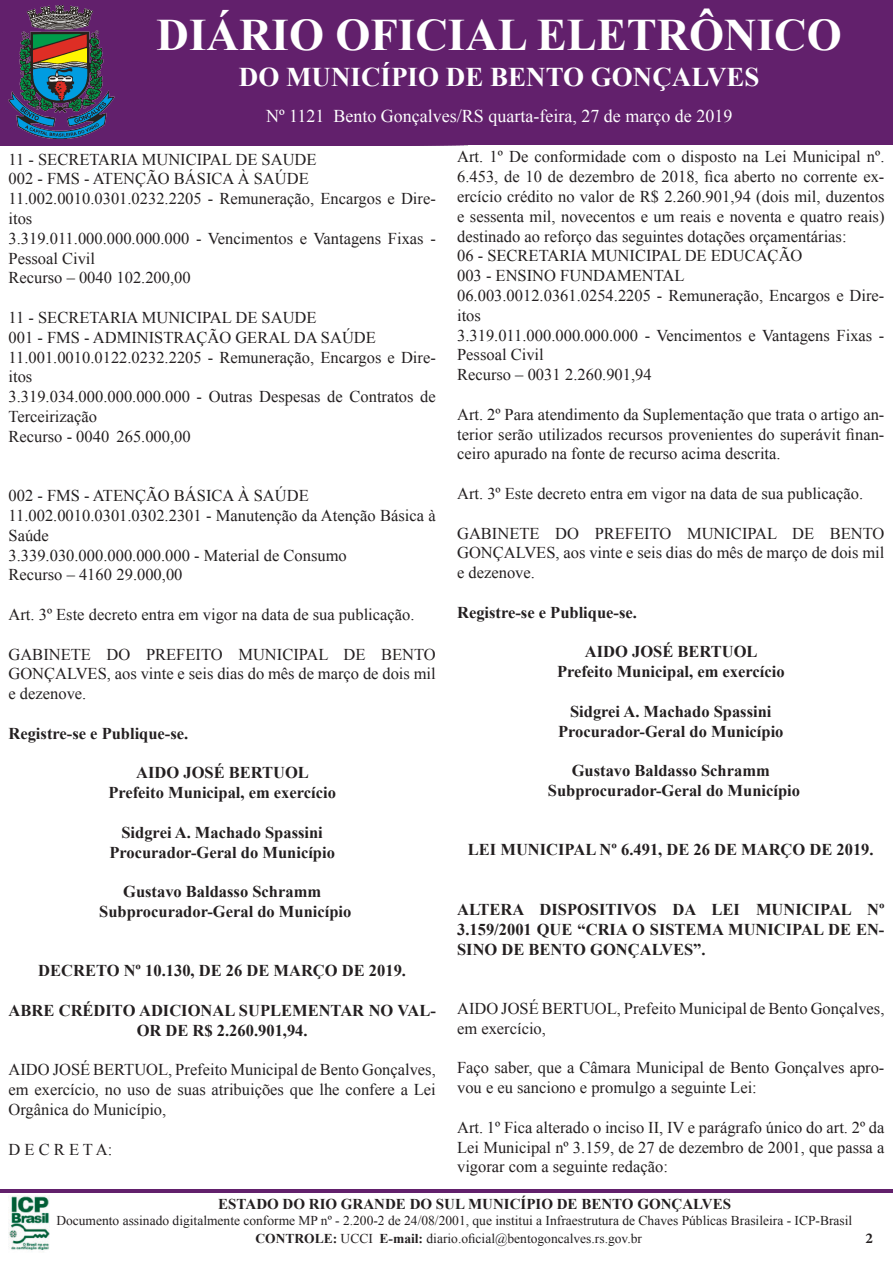
<style>
.page{position:relative;width:893px;height:1263px;background:#fff}
.page>*{position:absolute;margin:0;border:0;box-sizing:border-box;transform-origin:0 0}
.t1{font:700 45px "Times New Roman";color:#fff}
.t2{font:700 27px "Times New Roman";color:#fff}
.t3{font:18px "Times New Roman";color:#fff}
.t4{font:16.5px/19.8px "Times New Roman";color:#231f20}
.t5{font:700 16.5px/19.8px "Times New Roman";color:#231f20;text-align:center}
.t6{font:700 15px "Times New Roman";color:#231f20}
.t7{font:700 15px "Minion Pro";color:#231f20}
.t8{font:13.5px "Times New Roman";color:#231f20}
.s1{font-weight:700}
</style>
<div class="page">
<svg style="left:0;top:0;width:893px;height:146px;background:#60256c"></svg>
<hr style="left:0;top:1189px;width:893px;height:3px;background:#62206c">
<img style="left:9px;top:1195px;width:41px;height:56px">
<p class="t1" style="left:157px;top:4px;width:687px">DIÁRIO OFICIAL ELETRÔNICO</p>
<p class="t2" style="left:239px;top:58px;width:522px">DO MUNICÍPIO DE BENTO GONÇALVES</p>
<p class="t3" style="left:306px;top:104px;width:10px">3</p>
<p class="t3" style="left:501px;top:104px;width:16px">in</p>
<p class="t3" style="left:266px;top:104px;width:468px">Nº 1121 Bento Gonçalves/RS quarta-feira, 27 de março de 2019</p>
<p class="t3" style="left:288px;top:104px;width:375px">47 Bento Gonçalves/RS Quarta-feira, 10 de Agost</p>
<p class="t3" style="left:724px;top:104px;width:10px">6</p>
<p class="t4" style="left:9px;top:149px;width:310px">11 - SECRETARIA MUNICIPAL DE SAUDE</p>
<p class="t4" style="left:9px;top:169px;width:302px">002 - FMS - ATENÇÃO BÁSICA À SAÚDE</p>
<p class="t4" style="left:9px;top:188px;width:429px">11.002.0010.0301.0232.2205 - Remuneração, Encargos e Dire&shy;itos</p>
<p class="t4" style="left:9px;top:228px;width:429px">3.319.011.000.000.000.000 - Vencimentos e Vantagens Fixas -<br>Pessoal Civil</p>
<p class="t4" style="left:9px;top:268px;width:184px">Recurso – 0040 102.200,00</p>
<p class="t4" style="left:9px;top:307px;width:310px">11 - SECRETARIA MUNICIPAL DE SAUDE</p>
<p class="t4" style="left:9px;top:327px;width:369px">001 - FMS - ADMINISTRAÇÃO GERAL DA SAÚDE</p>
<p class="t4" style="left:9px;top:347px;width:429px">11.001.0010.0122.0232.2205 - Remuneração, Encargos e Dire&shy;itos</p>
<p class="t4" style="left:9px;top:386px;width:429px">3.319.034.000.000.000.000 - Outras Despesas de Contratos de<br>Terceirização</p>
<p class="t4" style="left:9px;top:426px;width:184px">Recurso - 0040 265.000,00</p>
<p class="t4" style="left:9px;top:485px;width:302px">002 - FMS - ATENÇÃO BÁSICA À SAÚDE</p>
<p class="t4" style="left:9px;top:505px;width:429px">11.002.0010.0301.0302.2301 - Manutenção da Atenção Básica à<br>Saúde</p>
<p class="t4" style="left:9px;top:545px;width:340px">3.339.030.000.000.000.000 - Material de Consumo</p>
<p class="t4" style="left:9px;top:565px;width:175px">Recurso – 4160 29.000,00</p>
<p class="t4" style="left:9px;top:604px;width:408px">Art. 3º Este decreto entra em vigor na data de sua publicação.</p>
<p class="t4" style="left:9px;top:644px;width:429px;text-align:justify">GABINETE DO PREFEITO MUNICIPAL DE BENTO GONÇALVES, aos vinte e seis dias do mês de março de dois mil e dezenove.</p>
<p class="t5" style="left:9px;top:723px;width:181px">Registre-se e Publique-se.</p>
<p class="t5" style="left:136px;top:762px;width:174px">AIDO JOSÉ BERTUOL</p>
<p class="t5" style="left:108px;top:782px;width:229px">Prefeito Municipal, em exercício</p>
<p class="t5" style="left:121px;top:822px;width:203px">Sidgrei A. Machado Spassini</p>
<p class="t5" style="left:109px;top:842px;width:227px">Procurador-Geral do Município</p>
<p class="t5" style="left:123px;top:881px;width:200px">Gustavo Baldasso Schramm</p>
<p class="t5" style="left:99px;top:901px;width:254px">Subprocurador-Geral do Município</p>
<p class="t5" style="left:38px;top:960px;width:369px">DECRETO Nº 10.130, DE 26 DE MARÇO DE 2019.</p>
<p class="t5" style="left:9px;top:1000px;width:429px">ABRE CRÉDITO ADICIONAL SUPLEMENTAR NO VAL-<br>OR DE R$ 2.260.901,94.</p>
<p class="t4" style="left:9px;top:1060px;width:429px;text-align:justify">AIDO JOSÉ BERTUOL, Prefeito Municipal de Bento Gonçalves, em exercício, no uso de suas atribuições que lhe confere a Lei Orgânica do Município,</p>
<p class="t4" style="left:9px;top:1139px;width:105px">D E C R E T A:</p>
<p class="t4" style="left:457px;top:147px;width:429px;text-align:justify">Art. 1º De conformidade com o disposto na Lei Municipal nº.<br>6.453, de 10 de dezembro de 2018, fica aberto no corrente ex&shy;ercício crédito no valor de R$ 2.260.901,94 (dois mil, duzentos e sessenta mil, novecentos e um reais e noventa e quatro reais) destinado ao reforço das seguintes dotações orçamentárias:</p>
<p class="t4" style="left:457px;top:246px;width:347px">06 - SECRETARIA MUNICIPAL DE EDUCAÇÃO</p>
<p class="t4" style="left:457px;top:266px;width:229px">003 - ENSINO FUNDAMENTAL</p>
<p class="t4" style="left:457px;top:285px;width:429px">06.003.0012.0361.0254.2205 - Remuneração, Encargos e Dire&shy;itos</p>
<p class="t4" style="left:457px;top:325px;width:429px">3.319.011.000.000.000.000 - Vencimentos e Vantagens Fixas -<br>Pessoal Civil</p>
<p class="t4" style="left:457px;top:365px;width:196px">Recurso – 0031 2.260.901,94</p>
<p class="t4" style="left:457px;top:404px;width:429px;text-align:justify">Art. 2º Para atendimento da Suplementação que trata o artigo an&shy;terior serão utilizados recursos provenientes do superávit finan&shy;ceiro apurado na fonte de recurso acima descrita.</p>
<p class="t4" style="left:457px;top:483px;width:408px">Art. 3º Este decreto entra em vigor na data de sua publicação.</p>
<p class="t4" style="left:457px;top:523px;width:429px;text-align:justify">GABINETE DO PREFEITO MUNICIPAL DE BENTO GONÇALVES, aos vinte e seis dias do mês de março de dois mil e dezenove.</p>
<p class="t5" style="left:457px;top:602px;width:181px">Registre-se e Publique-se.</p>
<p class="t5" style="left:585px;top:642px;width:174px">AIDO JOSÉ BERTUOL</p>
<p class="t5" style="left:557px;top:661px;width:229px">Prefeito Municipal, em exercício</p>
<p class="t5" style="left:570px;top:701px;width:203px">Sidgrei A. Machado Spassini</p>
<p class="t5" style="left:558px;top:721px;width:227px">Procurador-Geral do Município</p>
<p class="t5" style="left:572px;top:760px;width:200px">Gustavo Baldasso Schramm</p>
<p class="t5" style="left:548px;top:780px;width:254px">Subprocurador-Geral do Município</p>
<p class="t5" style="left:468px;top:840px;width:407px">LEI MUNICIPAL Nº 6.491, DE 26 DE MARÇO DE 2019.</p>
<p class="t5" style="left:457px;top:899px;width:429px;text-align:justify">ALTERA DISPOSITIVOS DA LEI MUNICIPAL Nº 3.159/2001 QUE “CRIA O SISTEMA MUNICIPAL DE EN-SINO DE BENTO GONÇALVES”.</p>
<p class="t4" style="left:457px;top:998px;width:429px">AIDO JOSÉ BERTUOL, Prefeito Municipal de Bento Gonçalves, em exercício,</p>
<p class="t4" style="left:457px;top:1058px;width:429px">Faço saber, que a Câmara Municipal de Bento Gonçalves apro&shy;vou e eu sanciono e promulgo a seguinte Lei:</p>
<p class="t4" style="left:457px;top:1117px;width:429px;text-align:justify">Art. 1º Fica alterado o inciso II, IV e parágrafo único do art. 2º da Lei Municipal nº 3.159, de 27 de dezembro de 2001, que passa a vigorar com a seguinte redação:</p>
<p class="t6" style="left:218px;top:1193px;width:514px">ESTADO DO RIO GRANDE DO SUL MUNICÍPIO DE BENTO GONÇALVES</p>
<p class="t8" style="left:56px;top:1211px;width:797px">Documento assinado digitalmente conforme MP nº - 2.200-2 de 24/08/2001, que institui a Infraestrutura de Chaves Públicas Brasileira - ICP-Brasil</p>
<p class="t8" style="left:255px;top:1229px;width:388px"><span class="s1">CONTROLE:</span> UCCI <span class="s1">E-mail:</span> diario.oficial@bentogoncalves.rs.gov.br</p>
<p class="t7" style="left:865px;top:1227px;width:9px">2</p>
</div>
